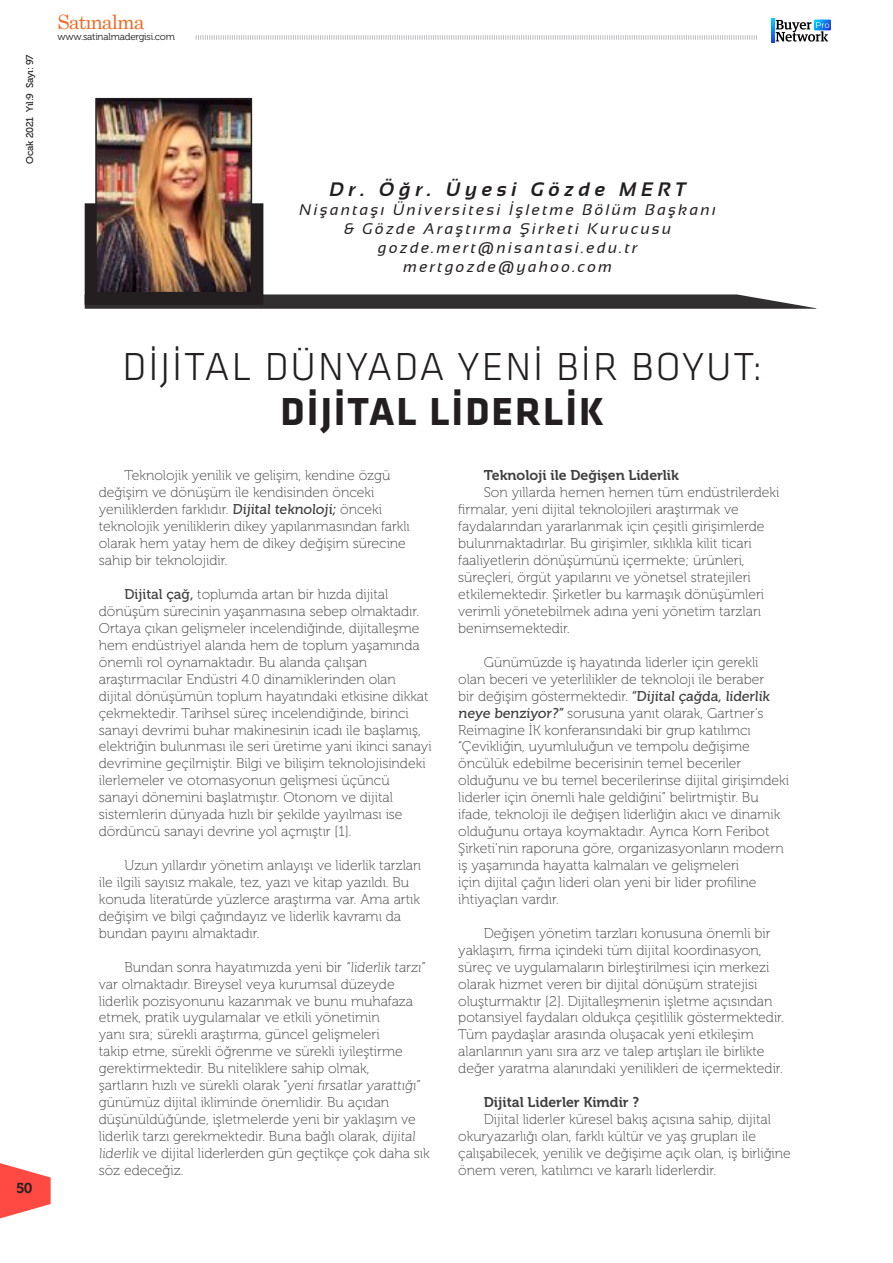
<style>
.page{position:relative;width:893px;height:1263px;background:#fff}
.page>*{position:absolute;margin:0;border:0;box-sizing:border-box;transform-origin:0 0}
.t1{font:300 40.5px "Klavika";letter-spacing:.05em;color:#231f20}
.t2{font:700 40.5px "Klavika";letter-spacing:.05em;color:#231f20}
.t3{font:19.8px "Century";letter-spacing:-.05em;color:#f06822}
.t4{font:italic 700 19.5px "Sansation";letter-spacing:.25em;color:#231f20}
.t5{font:italic 15.45px/19px "Sansation";letter-spacing:.15em;color:#231f20;text-align:center}
.t6{font:14.25px "Museo 700";color:#231f20}
.t7{font:14.1px/17px "Museo 100";color:#3e3e3f}
.t8{font:14.1px "Museo 700";color:#3e3e3f}
.t9{font:9.9px "Museo 300";letter-spacing:-.02em;color:#231f20}
.t10{font:9.9px "Museo 500";letter-spacing:-.02em;color:#231f20}
.s1{font-family:"Museo 500"}
</style>
<div class="page">
<svg style="left:195px;top:35px;width:562px;height:5px"></svg>
<svg style="left:0;top:1163px;width:51px;height:55px"></svg>
<svg style="left:776px;top:20px;width:55px;height:22px"></svg>
<svg style="left:771px;top:18px;width:3px;height:25px"></svg>
<svg style="left:85px;top:294px;width:731px;height:15px;background:#474546"></svg>
<div style="left:85px;top:203px;width:178px;height:102px;border:12px solid #231f20"></div>
<img style="left:98px;top:101px;width:151px;height:189px">
<div style="left:95px;top:98px;width:157px;height:195px;border:2px solid #231f20"></div>
<p class="t10" style="left:24px;top:163px;width:110px;rotate:-90deg">Ocak 2021 Yıl:9 Sayı: 97</p>
<h2 class="t3" style="left:57px;top:9px;width:89px">Satınalma</h2>
<p class="t9" style="left:57px;top:32px;width:119px">www.satinalmadergisi.com</p>
<h3 class="t4" style="left:330px;top:178px;width:358px">Dr. Öğr. Üyesi Gözde MERT</h3>
<p class="t5" style="left:300px;top:200px;width:418px">Nişantaşı Üniversitesi İşletme Bölüm Başkanı &amp; Gözde Araştırma Şirketi Kurucusu gozde.mert@nisantasi.edu.tr mertgozde@yahoo.com</p>
<p class="t6" style="left:16px;top:1180px;width:18px">50</p>
<h1 class="t1" style="left:123px;top:342px;width:641px">DİJİTAL DÜNYADA YENİ BİR BOYUT:</h1>
<h1 class="t2" style="left:281px;top:382px;width:325px">DİJİTAL LİDERLİK</h1>
<p class="t7" style="left:99px;top:467px;width:312px;text-indent:26px">Teknolojik yenilik ve gelişim, kendine özgü değişim ve dönüşüm ile kendisinden önceki yeniliklerden farklıdır. <span class="s1">Dijital teknoloji;</span> önceki teknolojik yeniliklerin dikey yapılanmasından farklı olarak hem yatay hem de dikey değişim sürecine sahip bir teknolojidir.</p>
<p class="t7" style="left:99px;top:586px;width:334px;text-indent:26px"><span class="s1">Dijital çağ,</span> toplumda artan bir hızda dijital dönüşüm sürecinin yaşanmasına sebep olmaktadır.<br>Ortaya çıkan gelişmeler incelendiğinde, dijitalleşme hem endüstriyel alanda hem de toplum yaşamında önemli rol oynamaktadır. Bu alanda çalışan araştırmacılar Endüstri 4.0 dinamiklerinden olan dijital dönüşümün toplum hayatındaki etkisine dikkat çekmektedir. Tarihsel süreç incelendiğinde, birinci sanayi devrimi buhar makinesinin icadı ile başlamış, elektriğin bulunması ile seri üretime yani ikinci sanayi devrimine geçilmiştir. Bilgi ve bilişim teknolojisindeki ilerlemeler ve otomasyonun gelişmesi üçüncü sanayi dönemini başlatmıştır. Otonom ve dijital sistemlerin dünyada hızlı bir şekilde yayılması ise dördüncü sanayi devrine yol açmıştır [1].</p>
<p class="t7" style="left:99px;top:857px;width:324px;text-indent:26px">Uzun yıllardır yönetim anlayışı ve liderlik tarzları ile ilgili sayısız makale, tez, yazı ve kitap yazıldı. Bu konuda literatürde yüzlerce araştırma var. Ama artık değişim ve bilgi çağındayız ve liderlik kavramı da bundan payını almaktadır.</p>
<p class="t7" style="left:99px;top:959px;width:332px;text-indent:26px">Bundan sonra hayatımızda yeni bir “liderlik tarzı” var olmaktadır. Bireysel veya kurumsal düzeyde liderlik pozisyonunu kazanmak ve bunu muhafaza etmek, pratik uygulamalar ve etkili yönetimin<br>yanı sıra; sürekli araştırma, güncel gelişmeleri<br>takip etme, sürekli öğrenme ve sürekli iyileştirme gerektirmektedir. Bu niteliklere sahip olmak,<br>şartların hızlı ve sürekli olarak “yeni fırsatlar yarattığı” günümüz dijital ikliminde önemlidir. Bu açıdan düşünüldüğünde, işletmelerde yeni bir yaklaşım ve liderlik tarzı gerekmektedir. Buna bağlı olarak, dijital liderlik ve dijital liderlerden gün geçtikçe çok daha sık söz edeceğiz.</p>
<p class="t8" style="left:484px;top:468px;width:197px">Teknoloji ile Değişen Liderlik</p>
<p class="t7" style="left:458px;top:484px;width:323px;text-indent:26px">Son yıllarda hemen hemen tüm endüstrilerdeki firmalar, yeni dijital teknolojileri araştırmak ve faydalarından yararlanmak için çeşitli girişimlerde bulunmaktadırlar. Bu girişimler, sıklıkla kilit ticari faaliyetlerin dönüşümünü içermekte; ürünleri, süreçleri, örgüt yapılarını ve yönetsel stratejileri etkilemektedir. Şirketler bu karmaşık dönüşümleri verimli yönetebilmek adına yeni yönetim tarzları benimsemektedir.</p>
<p class="t7" style="left:458px;top:654px;width:332px;text-indent:26px">Günümüzde iş hayatında liderler için gerekli olan beceri ve yeterlilikler de teknoloji ile beraber<br>bir değişim göstermektedir. <span class="s1">“Dijital çağda, liderlik neye benziyor?”</span> sorusuna yanıt olarak, Gartner’s Reimagine İK konferansındaki bir grup katılımcı “Çevikliğin, uyumluluğun ve tempolu değişime öncülük edebilme becerisinin temel beceriler olduğunu ve bu temel becerilerinse dijital girişimdeki liderler için önemli hale geldiğini” belirtmiştir. Bu ifade, teknoloji ile değişen liderliğin akıcı ve dinamik olduğunu ortaya koymaktadır. Ayrıca Korn Feribot Şirketi’nin raporuna göre, organizasyonların modern iş yaşamında hayatta kalmaları ve gelişmeleri<br>için dijital çağın lideri olan yeni bir lider profiline ihtiyaçları vardır.</p>
<p class="t7" style="left:458px;top:925px;width:327px;text-indent:26px">Değişen yönetim tarzları konusuna önemli bir yaklaşım, firma içindeki tüm dijital koordinasyon, süreç ve uygulamaların birleştirilmesi için merkezi olarak hizmet veren bir dijital dönüşüm stratejisi oluşturmaktır [2]. Dijitalleşmenin işletme açısından potansiyel faydaları oldukça çeşitlilik göstermektedir.<br>Tüm paydaşlar arasında oluşacak yeni etkileşim alanlarının yanı sıra arz ve talep artışları ile birlikte değer yaratma alanındaki yenilikleri de içermektedir.</p>
<p class="t8" style="left:484px;top:1094px;width:157px">Dijital Liderler Kimdir ?</p>
<p class="t7" style="left:458px;top:1111px;width:334px;text-indent:26px">Dijital liderler küresel bakış açısına sahip, dijital okuryazarlığı olan, farklı kültür ve yaş grupları ile çalışabilecek, yenilik ve değişime açık olan, iş birliğine önem veren, katılımcı ve kararlı liderlerdir.</p>
</div>
